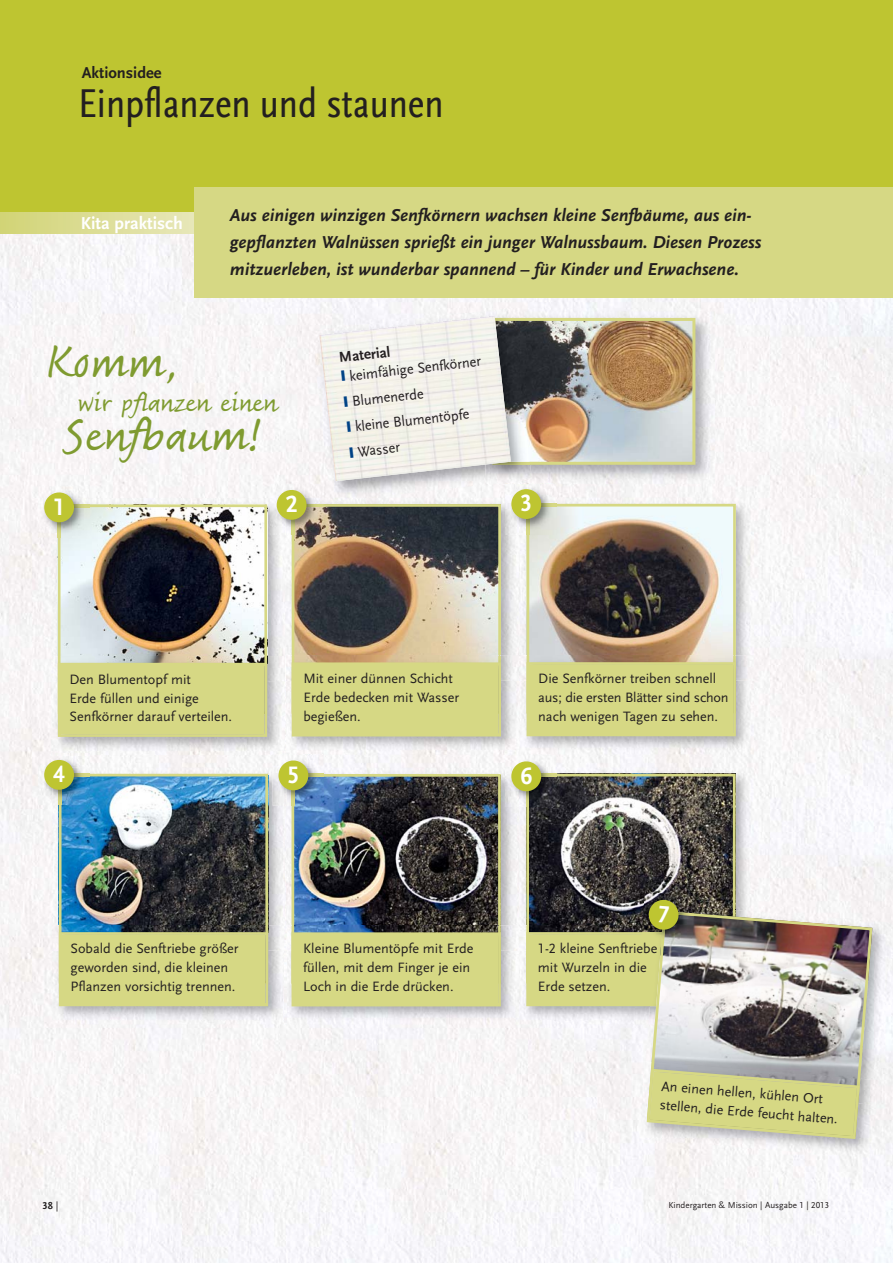
<style>
.page{position:relative;width:893px;height:1263px;background:#fff}
.page>*{position:absolute;margin:0;border:0;box-sizing:border-box;transform-origin:0 0}
.t1{font:49.5px "Fineprint Pro";color:#7f9b30}
.t2{font:42px "Scala Sans Regular Con";color:#231f20}
.t3{font:28.5px "Fineprint Pro";color:#7f9b30}
.t4{font:700 24.9px "Scala Sans LF";color:#fff;scale:.95 1}
.t5{font:italic 700 18px/27px "Scala Sans LF";color:#231f20}
.t6{font:700 18px "Scala Sans LF";color:#fff}
.t7{font:700 16.5px "Scala Sans LF";color:#231f20}
.t8{font:15px/25.7px "Scala Sans LF";color:#231f20;scale:.95 1}
.t9{font:700 15px "Scala Sans LF";color:#231f20}
.t10{font:14.1px/18.9px "Scala Sans LF";color:#231f20}
.t11{font:700 10.5px "Scala Sans LF";color:#231f20}
.t12{font:9px "Scala Sans LF";color:#231f20}
.s1{font-weight:400}
</style>
<div class="page">
<div style="left:0;top:234px;width:893px;height:1029px;background:#f7f5f7"></div>
<div style="left:0;top:0;width:893px;height:234px;background:#bec531"></div>
<svg style="left:0;top:213px;width:195px;height:21px;background:#dcdd96"></svg>
<div style="left:195px;top:187px;width:698px;height:111px;background:#d6d884"></div>
<img style="left:532px;top:311px;width:183px;height:173px">
<img style="left:532px;top:322px;width:159px;height:139px">
<div style="left:492px;top:318px;width:203px;height:147px;border:3px solid #d6d884"></div>
<img style="left:51px;top:498px;width:234px;height:257px">
<img style="left:62px;top:508px;width:201px;height:148px">
<div style="left:58px;top:504px;width:209px;height:210px;border:3px solid #d6d884"></div>
<img style="left:267px;top:656px;width:18px;height:25px">
<img style="left:51px;top:656px;width:7px;height:25px">
<img style="left:58px;top:656px;width:209px;height:7px">
<div style="left:61px;top:665px;width:203px;height:69px;background:#d6d884"></div>
<div style="left:58px;top:663px;width:209px;height:74px;border:3px solid #d6d884"></div>
<img style="left:38px;top:486px;width:51px;height:51px">
<img style="left:51px;top:498px;width:38px;height:39px">
<img style="left:58px;top:504px;width:31px;height:33px">
<div style="left:44px;top:492px;width:30px;height:30px;background:#bec531;border-radius:50%"></div>
<img style="left:52px;top:767px;width:467px;height:257px">
<img style="left:63px;top:778px;width:201px;height:147px">
<div style="left:59px;top:774px;width:209px;height:209px;border:3px solid #d6d884"></div>
<img style="left:268px;top:925px;width:23px;height:26px">
<img style="left:52px;top:925px;width:7px;height:25px">
<img style="left:59px;top:925px;width:209px;height:7px">
<div style="left:62px;top:935px;width:203px;height:68px;background:#d6d884"></div>
<div style="left:59px;top:932px;width:209px;height:74px;border:3px solid #d6d884"></div>
<img style="left:38px;top:754px;width:51px;height:51px">
<img style="left:51px;top:754px;width:38px;height:1px">
<img style="left:52px;top:767px;width:37px;height:38px">
<img style="left:59px;top:774px;width:30px;height:31px">
<div style="left:44px;top:760px;width:30px;height:30px;background:#bec531;border-radius:50%"></div>
<img style="left:285px;top:805px;width:1px;height:120px">
<img style="left:295px;top:778px;width:202px;height:148px">
<div style="left:291px;top:774px;width:210px;height:210px;border:3px solid #d6d884"></div>
<img style="left:285px;top:951px;width:1px;height:73px">
<img style="left:501px;top:925px;width:19px;height:26px">
<img style="left:286px;top:926px;width:5px;height:25px">
<svg style="left:285px;top:925px;width:1px;height:26px"></svg>
<img style="left:291px;top:926px;width:210px;height:58px">
<div style="left:294px;top:935px;width:204px;height:69px;background:#d6d884"></div>
<div style="left:292px;top:932px;width:209px;height:74px;border:3px solid #d6d884"></div>
<img style="left:272px;top:755px;width:51px;height:50px">
<img style="left:291px;top:774px;width:32px;height:31px">
<div style="left:278px;top:760px;width:30px;height:30px;background:#bec531;border-radius:50%"></div>
<img style="left:520px;top:767px;width:234px;height:183px">
<img style="left:530px;top:778px;width:202px;height:147px">
<div style="left:526px;top:774px;width:210px;height:209px;border:3px solid #d6d884"></div>
<img style="left:520px;top:950px;width:123px;height:74px">
<img style="left:526px;top:925px;width:115px;height:7px">
<div style="left:529px;top:935px;width:204px;height:68px;background:#d6d884"></div>
<div style="left:526px;top:932px;width:210px;height:74px;border:3px solid #d6d884"></div>
<img style="left:505px;top:755px;width:51px;height:12px">
<img style="left:505px;top:767px;width:51px;height:39px">
<div style="left:511px;top:761px;width:30px;height:30px;background:#bec531;border-radius:50%"></div>
<img style="left:311px;top:308px;width:202px;height:190px">
<img style="left:485px;top:311px;width:47px;height:173px">
<img style="left:511px;top:318px;width:19px;height:147px">
<img style="left:511px;top:321px;width:19px;height:141px">
<img style="left:286px;top:498px;width:233px;height:257px">
<img style="left:285px;top:535px;width:1px;height:121px">
<img style="left:330px;top:498px;width:37px;height:4px">
<img style="left:296px;top:508px;width:201px;height:148px">
<div style="left:292px;top:504px;width:209px;height:210px;border:3px solid #d6d884"></div>
<img style="left:285px;top:682px;width:1px;height:72px">
<img style="left:286px;top:754px;width:37px;height:1px">
<svg style="left:272px;top:754px;width:14px;height:1px"></svg>
<img style="left:501px;top:655px;width:19px;height:26px">
<img style="left:286px;top:656px;width:6px;height:25px">
<svg style="left:285px;top:656px;width:1px;height:26px"></svg>
<img style="left:292px;top:656px;width:209px;height:6px">
<div style="left:294px;top:665px;width:204px;height:69px;background:#d6d884"></div>
<div style="left:292px;top:662px;width:209px;height:74px;border:3px solid #d6d884"></div>
<img style="left:271px;top:484px;width:51px;height:51px">
<img style="left:292px;top:504px;width:30px;height:31px">
<div style="left:277px;top:490px;width:30px;height:30px;background:#bec531;border-radius:50%"></div>
<img style="left:520px;top:497px;width:234px;height:158px">
<img style="left:531px;top:508px;width:201px;height:147px">
<div style="left:527px;top:504px;width:209px;height:209px;border:3px solid #d6d884"></div>
<img style="left:520px;top:655px;width:234px;height:99px">
<img style="left:736px;top:655px;width:18px;height:25px">
<img style="left:527px;top:655px;width:209px;height:7px">
<div style="left:529px;top:665px;width:204px;height:68px;background:#d6d884"></div>
<div style="left:527px;top:662px;width:209px;height:74px;border:3px solid #d6d884"></div>
<img style="left:505px;top:483px;width:51px;height:14px">
<img style="left:505px;top:497px;width:51px;height:37px">
<div style="left:511px;top:489px;width:30px;height:30px;background:#bec531;border-radius:50%"></div>
<img style="left:643px;top:911px;width:248px;height:192px">
<img style="left:696px;top:907px;width:37px;height:2px">
<img style="left:645px;top:909px;width:229px;height:170px">
<img style="left:639px;top:1080px;width:240px;height:78px">
<img style="left:861px;top:1079px;width:18px;height:26px">
<img style="left:643px;top:1061px;width:9px;height:25px">
<img style="left:647px;top:1062px;width:213px;height:5px">
<svg style="left:645px;top:1067px;width:216px;height:73px;background:#cecf94"></svg>
<img style="left:642px;top:892px;width:54px;height:33px">
<img style="left:641px;top:925px;width:7px;height:19px">
<img style="left:679px;top:904px;width:16px;height:21px">
<img style="left:664px;top:944px;width:30px;height:3px">
<img style="left:679px;top:911px;width:15px;height:33px">
<svg style="left:320px;top:316px;width:191px;height:165px"></svg>
<svg style="left:648px;top:899px;width:31px;height:45px"></svg>
<p class="t7" style="left:82px;top:66px;width:81px">Aktionsidee</p>
<h2 class="t2" style="left:78px;top:86px;width:367px">Einpflanzen und staunen</h2>
<p class="t6" style="left:81px;top:216px;width:104px">Kita praktisch</p>
<p class="t5" style="left:230px;top:203px;width:533px">Aus einigen winzigen Senfkörnern wachsen kleine Senfbäume, aus ein&shy;gepflanzten Walnüssen sprießt ein junger Walnussbaum. Diesen Prozess mitzuerleben, ist wunderbar spannend – für Kinder und Erwachsene.</p>
<h1 class="t1" style="left:46px;top:341px;width:134px">Komm,</h1>
<h3 class="t3" style="left:77px;top:391px;width:201px">wir pflanzen einen</h3>
<h1 class="t1" style="left:64px;top:415px;width:199px">Senfbaum!</h1>
<p class="t9" style="left:338px;top:351px;width:53px;rotate:-6deg">Material</p>
<p class="t8" style="left:348px;top:364px;width:141px;rotate:-6deg">keimfähige Senfkörner<br>Blumenerde<br>kleine Blumentöpfe<br>Wasser</p>
<h3 class="t4" style="left:53px;top:496px;width:14px">1</h3>
<h3 class="t4" style="left:286px;top:494px;width:14px">2</h3>
<h3 class="t4" style="left:520px;top:493px;width:14px">3</h3>
<p class="t10" style="left:70px;top:671px;width:164px">Den Blumentopf mit<br>Erde füllen und einige<br>Senfkörner darauf verteilen.</p>
<p class="t10" style="left:303px;top:670px;width:157px">Mit einer dünnen Schicht<br>Erde bedecken mit Wasser begießen.</p>
<p class="t10" style="left:538px;top:670px;width:192px">Die Senfkörner treiben schnell aus; die ersten Blätter sind schon nach wenigen Tagen zu sehen.</p>
<h3 class="t4" style="left:53px;top:764px;width:14px">4</h3>
<h3 class="t4" style="left:288px;top:765px;width:14px">5</h3>
<h3 class="t4" style="left:520px;top:765px;width:14px">6</h3>
<p class="t10" style="left:71px;top:940px;width:170px">Sobald die Senftriebe größer geworden sind, die kleinen<br>Pflanzen vorsichtig trennen.</p>
<p class="t10" style="left:303px;top:940px;width:172px">Kleine Blumentöpfe mit Erde füllen, mit dem Finger je ein<br>Loch in die Erde drücken.</p>
<p class="t10" style="left:538px;top:940px;width:121px">1-2 kleine Senftriebe mit Wurzeln in die<br>Erde setzen.</p>
<p class="t10" style="left:662px;top:1077px;width:180px;rotate:5deg">An einen hellen, kühlen Ort stellen, die Erde feucht halten.</p>
<p class="t11" style="left:43px;top:1201px;width:18px">38 <span class="s1">|</span></p>
<p class="t12" style="left:668px;top:1201px;width:162px">Kindergarten &amp; Mission | Ausgabe 1 | 2013</p>
</div>
